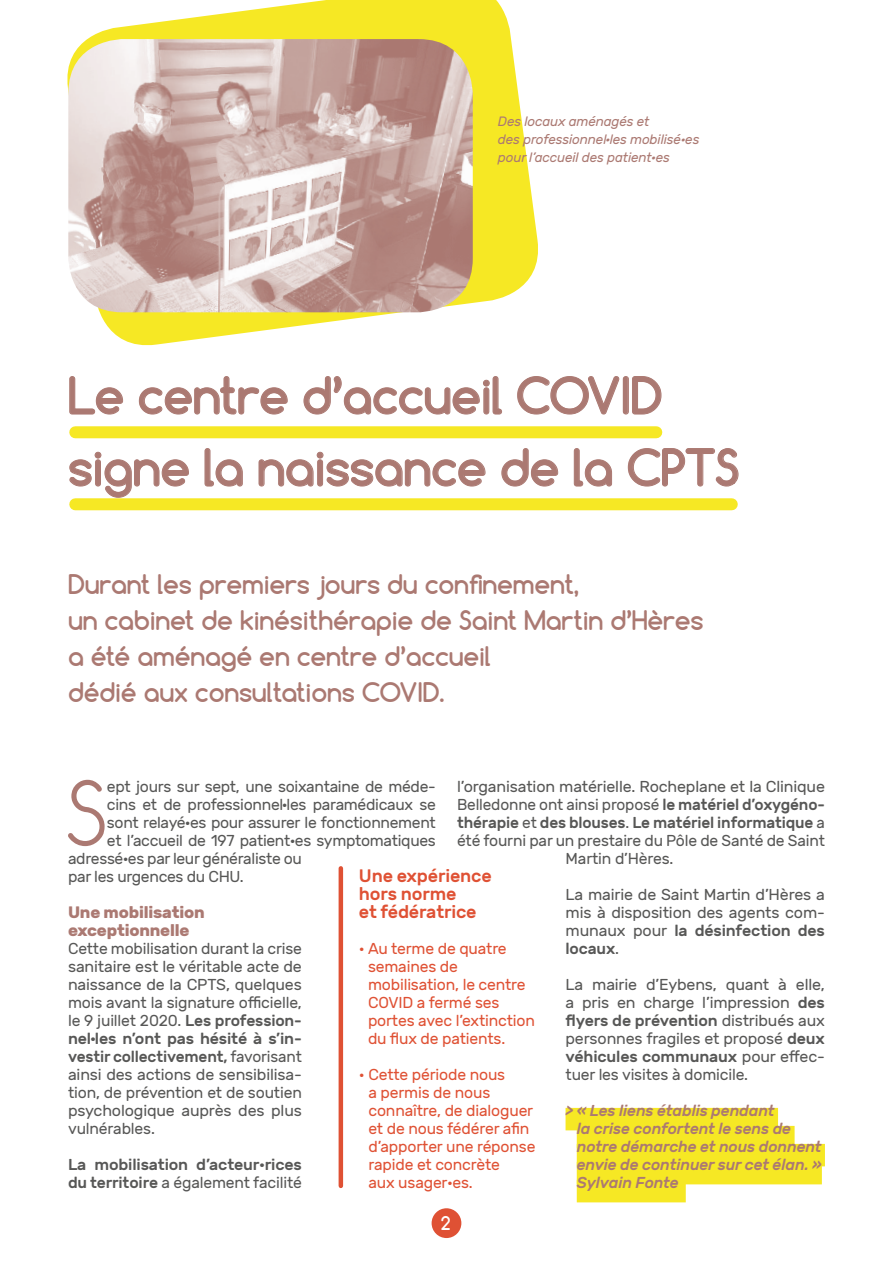
<style>
.page{position:relative;width:893px;height:1263px;background:#fff}
.page>*{position:absolute;margin:0;border:0;box-sizing:border-box;transform-origin:0 0}
.t1{font:300 84.9px "Comfortaa";color:#ab7972}
.t2{font:700 48px/72px "Comfortaa";letter-spacing:-.01em;color:#ab7972}
.t3{font:700 25.5px/36px "Comfortaa";letter-spacing:-.01em;color:#ab7972}
.t4{font:500 18px/18px "Rubik";letter-spacing:-.01em;color:#df5134}
.t5{font:700 18px "Comfortaa";color:#fff}
.t6{font:700 16.5px/18px "Rubik";letter-spacing:-.01em;color:#ab7972}
.t7{font:15.75px/18px "Rubik";letter-spacing:-.01em;color:#575756;text-align:justify}
.t8{font:15.75px/18px "Rubik";letter-spacing:-.01em;color:#df5134}
.t9{font:italic 500 15.75px/18px "Rubik";letter-spacing:-.01em;color:#ab7972}
.t10{font:500 15.75px/18px "Rubik";letter-spacing:-.01em;color:#575756}
.t11{font:italic 13.5px/18px "Rubik";letter-spacing:-.01em;color:#ab7972}
.s1{font-weight:500}
.s2{font-weight:400}
</style>
<div class="page">
<svg style="left:67px;top:0;width:471px;height:346px;fill:#f6e824"></svg>
<div style="left:75px;top:426px;width:581px;height:12px;background:#f6e824"></div>
<div style="left:75px;top:498px;width:657px;height:12px;background:#f6e824"></div>
<img style="left:68px;top:39px;width:405px;height:273px">
<svg style="left:69px;top:376px;width:54px;height:39px"></svg>
<svg style="left:139px;top:376px;width:149px;height:39px"></svg>
<svg style="left:303px;top:376px;width:199px;height:39px"></svg>
<svg style="left:517px;top:376px;width:145px;height:39px"></svg>
<svg style="left:69px;top:452px;width:120px;height:46px"></svg>
<svg style="left:204px;top:448px;width:39px;height:39px"></svg>
<svg style="left:259px;top:452px;width:227px;height:35px"></svg>
<svg style="left:501px;top:448px;width:57px;height:39px"></svg>
<svg style="left:574px;top:448px;width:38px;height:39px"></svg>
<svg style="left:628px;top:448px;width:111px;height:39px"></svg>
<div style="left:566px;top:1108px;width:212px;height:22px;background:#f6e824"></div>
<div style="left:577px;top:1126px;width:218px;height:22px;background:#f6e824"></div>
<div style="left:577px;top:1144px;width:248px;height:22px;background:#f6e824"></div>
<div style="left:577px;top:1162px;width:245px;height:22px;background:#f6e824"></div>
<div style="left:577px;top:1180px;width:109px;height:22px;background:#f6e824"></div>
<hr style="left:339px;top:868px;width:4px;height:318px;background:#df5134">
<div style="left:432px;top:1208px;width:29px;height:30px;background:#df5134;border-radius:50%"></div>
<p class="t11" style="left:498px;top:113px;width:203px">Des locaux aménagés et<br>des professionnel·les mobilisé·es pour l’accueil des patient·es</p>
<h2 class="t2" style="left:68px;top:359px;width:673px">Le centre d’accueil COVID signe la naissance de la CPTS</h2>
<h3 class="t3" style="left:68px;top:566px;width:637px">Durant les premiers jours du confinement,<br>un cabinet de kinésithérapie de Saint Martin d’Hères a été aménagé en centre d’accueil<br>dédié aux consultations COVID.</h3>
<h1 class="t1" style="left:65px;top:760px;width:45px">S</h1>
<p class="t7" style="left:107px;top:778px;width:330px">ept jours sur sept, une soixantaine de méde-</p>
<p class="t7" style="left:457px;top:778px;width:369px">l’organisation matérielle. Rocheplane et la Clinique</p>
<p class="t7" style="left:457px;top:796px;width:369px">Belledonne ont ainsi proposé <span class="s1">le matériel d’oxygéno-</span></p>
<p class="t10" style="left:457px;top:814px;width:369px">thérapie <span class="s2">et</span> des blouses<span class="s2">.</span> Le matériel informatique <span class="s2">a</span></p>
<p class="t7" style="left:457px;top:832px;width:369px">été fourni par un prestaire du Pôle de Santé de Saint</p>
<p class="t7" style="left:566px;top:850px;width:109px">Martin d’Hères.</p>
<p class="t7" style="left:566px;top:886px;width:261px">La mairie de Saint Martin d’Hères a mis à disposition des agents com&shy;munaux pour <span class="s1">la désinfection des locaux</span>.</p>
<p class="t7" style="left:566px;top:976px;width:261px">La mairie d’Eybens, quant à elle, a pris en charge l’impression <span class="s1">des flyers de prévention</span> distribués aux personnes fragiles et proposé <span class="s1">deux véhicules communaux</span> pour effec&shy;tuer les visites à domicile.</p>
<p class="t9" style="left:577px;top:1102px;width:247px;text-indent:-11px">&gt; « Les liens établis pendant<br>la crise confortent le sens de notre démarche et nous donnent envie de continuer sur cet élan. »<br>Sylvain Fonte</p>
<p class="t7" style="left:107px;top:796px;width:330px">cins et de professionnel·les paramédicaux se</p>
<p class="t7" style="left:107px;top:814px;width:330px">sont relayé·es pour assurer le fonctionnement</p>
<p class="t7" style="left:107px;top:832px;width:330px">et l’accueil de 197 patient·es symptomatiques</p>
<p class="t7" style="left:68px;top:850px;width:235px">adressé·es par leur généraliste ou</p>
<p class="t7" style="left:68px;top:868px;width:177px">par les urgences du CHU.</p>
<p class="t6" style="left:68px;top:904px;width:138px">Une mobilisation exceptionnelle</p>
<p class="t7" style="left:68px;top:940px;width:235px">Cette mobilisation durant la crise sanitaire est le véritable acte de naissance de la CPTS, quelques mois avant la signature officielle, le 9 juillet 2020. <span class="s1">Les profession&shy;nel·les n’ont pas hésité à s’in&shy;vestir collectivement,</span> favorisant ainsi des actions de sensibilisa&shy;tion, de prévention et de soutien psychologique auprès des plus vulnérables.</p>
<p class="t10" style="left:68px;top:1156px;width:235px">La mobilisation d’acteur·rices du territoire <span class="s2">a également facilité</span></p>
<p class="t4" style="left:359px;top:867px;width:134px">Une expérience hors norme<br>et fédératrice</p>
<p class="t8" style="left:368px;top:940px;width:169px;text-indent:-9px">• Au terme de quatre semaines de mobilisation, le centre<br>COVID a fermé ses portes avec l’extinction du flux de patients.</p>
<p class="t8" style="left:368px;top:1066px;width:169px;text-indent:-10px">• Cette période nous<br>a permis de nous connaître, de dialoguer et de nous fédérer afin d’apporter une réponse rapide et concrète<br>aux usager·es.</p>
<p class="t5" style="left:441px;top:1212px;width:11px">2</p>
</div>
